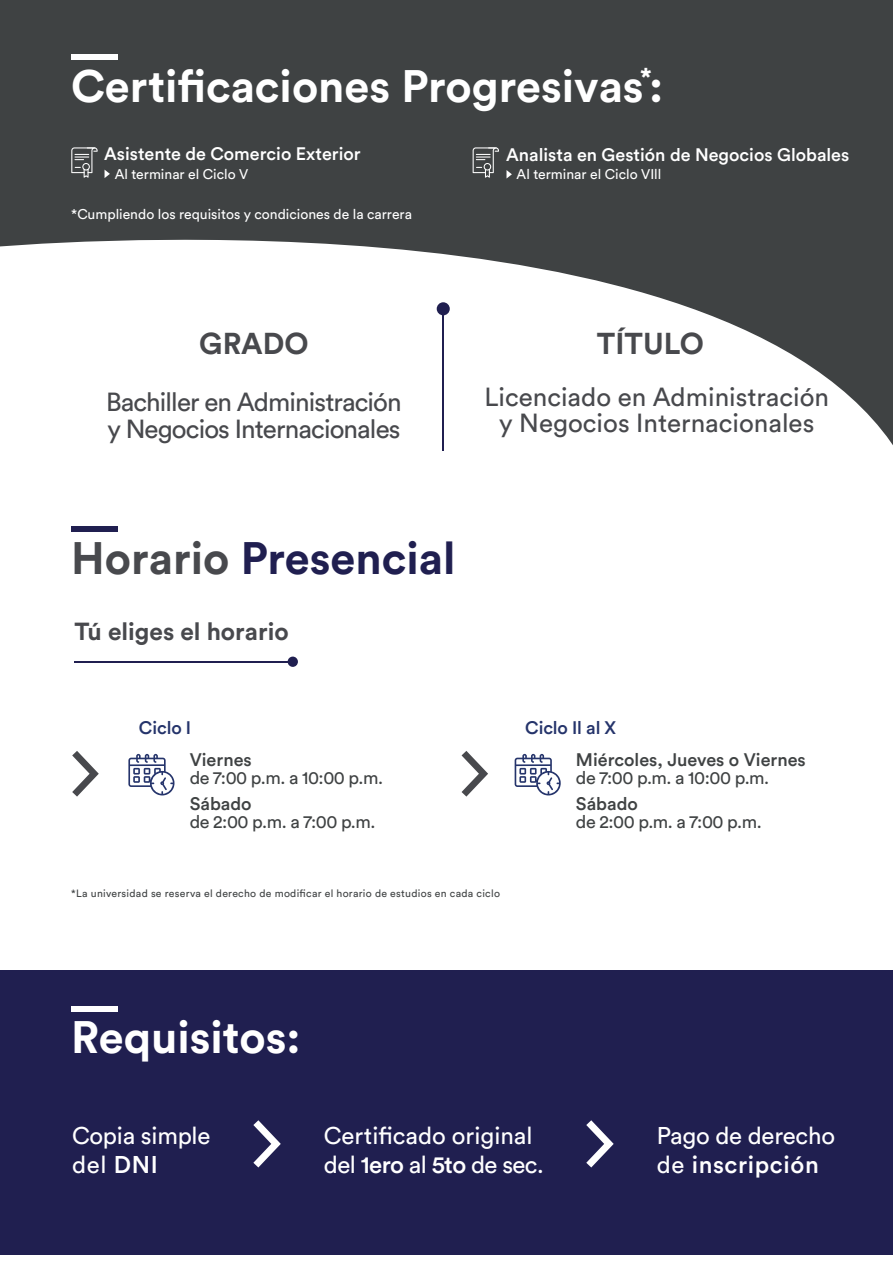
<style>
.page{position:relative;width:893px;height:1263px;background:#fff}
.page>*{position:absolute;margin:0;border:0;box-sizing:border-box;transform-origin:0 0}
.t1{font:700 45px "Circular Std";color:#fff}
.t2{font:700 45px "Circular Std";color:#201f50}
.t3{font:700 29.85px "Circular Std";color:#48494d}
.t4{font:25.95px/26.2px "Circular Std";letter-spacing:-.01em;color:#48494d;text-align:center}
.t5{font:25.95px/26.2px "Circular Std";letter-spacing:-.035em;color:#48494d}
.t6{font:700 24.45px "Circular Std";color:#48494d}
.t7{font:24px/28.8px "Circular Std";letter-spacing:-.01em;color:#fff}
.t8{font:18px "Circular Std";letter-spacing:-.03em;color:#3f4243}
.t9{font:500 18px "Circular Std";color:#fff}
.t10{font:500 18px "Circular Std";color:#3f4243}
.t11{font:500 18px "Circular Std";letter-spacing:-.01em;color:#25346b}
.t12{font:13.95px "Circular Std";color:#fff}
.t13{font:10.5px "Circular Std";letter-spacing:.025em;color:#3f4243}
.s1{color:#48494d}
.s2{font-weight:500}
</style>
<div class="page">
<svg style="left:0;top:0;width:893px;height:451px;fill:#3f4243"></svg>
<div style="left:71px;top:54px;width:46px;height:6px;background:#fff"></div>
<div style="left:0;top:970px;width:893px;height:293px;background:#201f50"></div>
<div style="left:71px;top:1006px;width:46px;height:6px;background:#fff"></div>
<svg style="left:105px;top:170px;width:5px;height:8px"></svg>
<svg style="left:506px;top:170px;width:6px;height:9px"></svg>
<svg style="left:71px;top:147px;width:27px;height:31px"></svg>
<svg style="left:473px;top:147px;width:26px;height:31px"></svg>
<div style="left:71px;top:526px;width:46px;height:6px;background:#201f50"></div>
<svg style="left:72px;top:751px;width:27px;height:46px"></svg>
<svg style="left:462px;top:751px;width:26px;height:46px"></svg>
<div style="left:0;top:1256px;width:893px;height:7px;background:#fff"></div>
<hr style="left:443px;top:312px;width:1px;height:138px;background:#201f50">
<div style="left:437px;top:302px;width:13px;height:13px;background:#201f50;border-radius:50%"></div>
<hr style="left:75px;top:661px;width:218px;height:2px;background:#201f50">
<div style="left:288px;top:657px;width:10px;height:10px;background:#201f50;border-radius:50%"></div>
<svg style="left:253px;top:1120px;width:28px;height:47px"></svg>
<svg style="left:586px;top:1120px;width:28px;height:47px"></svg>
<svg style="left:128px;top:754px;width:46px;height:41px"></svg>
<svg style="left:515px;top:754px;width:46px;height:41px"></svg>
<h1 class="t1" style="left:71px;top:57px;width:594px">Certificaciones Progresivas :<sup>*</sup></h1>
<p class="t9" style="left:104px;top:142px;width:258px">Asistente de Comercio Exterior</p>
<p class="t12" style="left:115px;top:165px;width:135px">Al terminar el Ciclo V</p>
<p class="t12" style="left:71px;top:206px;width:342px">*Cumpliendo los requisitos y condiciones de la carrera</p>
<p class="t9" style="left:506px;top:143px;width:345px">Analista en Gestión de Negocios Globales</p>
<p class="t12" style="left:517px;top:166px;width:146px">Al terminar el Ciclo VIll</p>
<h2 class="t3" style="left:199px;top:324px;width:111px">GRADO</h2>
<h3 class="t5" style="left:106px;top:389px;width:297px">Bachiller en Administración y Negocios Internacionales</h3>
<h2 class="t3" style="left:597px;top:324px;width:109px">TÍTULO</h2>
<h3 class="t4" style="left:484px;top:383px;width:346px">Licenciado en Administración y Negocios Internacionales</h3>
<h1 class="t2" style="left:71px;top:529px;width:386px"><span class="s1">Horario</span> Presencial</h1>
<h3 class="t6" style="left:75px;top:616px;width:216px">Tú eliges el horario</h3>
<p class="t11" style="left:139px;top:716px;width:54px">Ciclo I</p>
<p class="t10" style="left:190px;top:748px;width:64px">Viernes</p>
<p class="t8" style="left:190px;top:767px;width:195px">de 7:00 p.m. a 10:00 p.m.</p>
<p class="t10" style="left:190px;top:792px;width:63px">Sábado</p>
<p class="t8" style="left:190px;top:810px;width:187px">de 2:00 p.m. a 7:00 p.m.</p>
<p class="t11" style="left:525px;top:716px;width:93px">Ciclo Il al X</p>
<p class="t10" style="left:576px;top:748px;width:231px">Miércoles, Jueves o Viernes</p>
<p class="t8" style="left:576px;top:767px;width:195px">de 7:00 p.m. a 10:00 p.m.</p>
<p class="t10" style="left:576px;top:792px;width:63px">Sábado</p>
<p class="t8" style="left:576px;top:810px;width:187px">de 2:00 p.m. a 7:00 p.m.</p>
<p class="t13" style="left:71px;top:886px;width:430px">*La universidad se reserva el derecho de modificar el horario de estudios en cada ciclo</p>
<h1 class="t1" style="left:71px;top:1008px;width:231px">Requisitos:</h1>
<h3 class="t7" style="left:324px;top:1121px;width:221px">Certificado original del <span class="s2">1ero</span> al <span class="s2">5to</span> de sec.</h3>
<h3 class="t7" style="left:72px;top:1121px;width:140px">Copia simple del <span class="s2">DNI</span></h3>
<h3 class="t7" style="left:657px;top:1121px;width:180px">Pago de derecho de <span class="s2">inscripción</span></h3>
</div>
